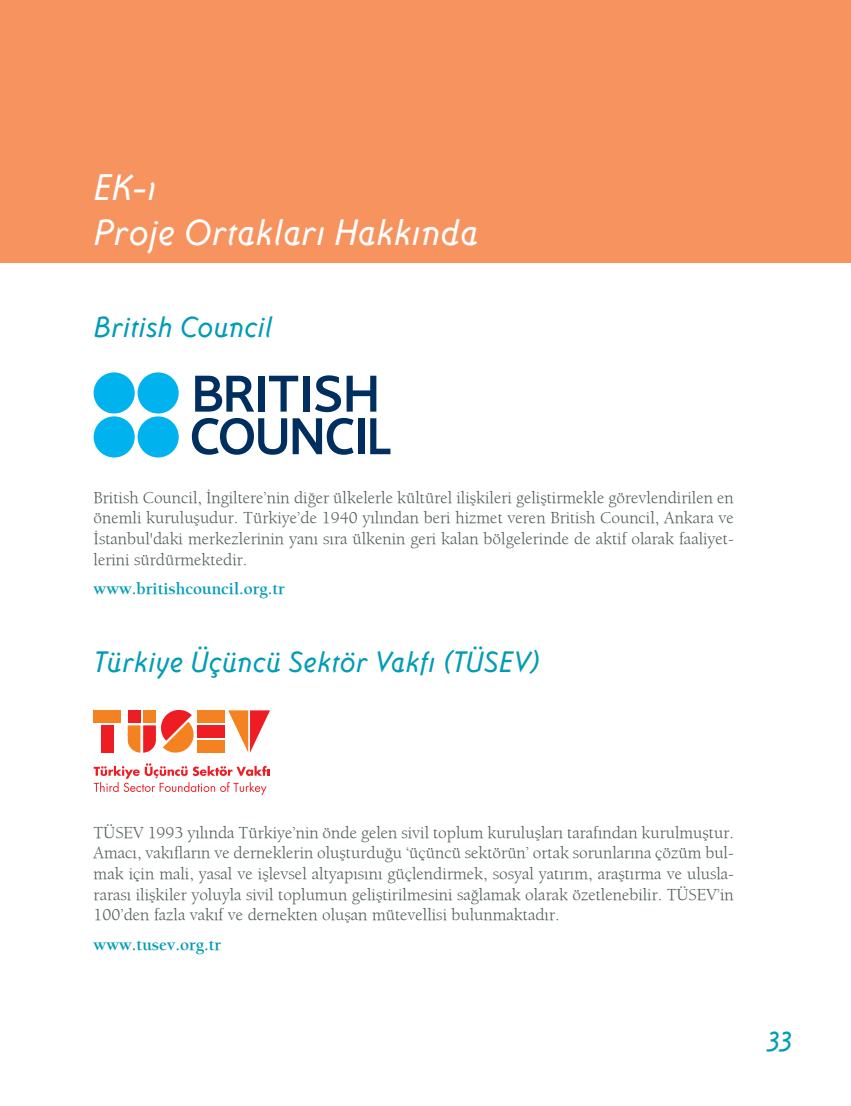
<style>
.page{position:relative;width:851px;height:1106px;background:#fff}
.page>*{position:absolute;margin:0;border:0;box-sizing:border-box;transform-origin:0 0}
.t1{font:italic 500 37.5px/45px "Ottomat";color:#fff}
.t2{font:italic 500 30px "Ottomat";color:#009cb5}
.t3{font:17.25px/20.7px "Berkeley";color:#4f595a;text-align:justify}
.t4{font:italic 700 17.25px "Berkeley";color:#009cb5}
</style>
<div class="page">
<div style="left:0;top:0;width:850px;height:262px;background:#f7935f"></div>
<div style="left:94px;top:710px;width:27px;height:13px;background:#f58220"></div>
<svg style="left:228px;top:710px;width:42px;height:42px"></svg>
<svg style="left:128px;top:709px;width:66px;height:44px"></svg>
<div style="left:197px;top:740px;width:28px;height:12px;background:#f58220"></div>
<div style="left:197px;top:725px;width:28px;height:13px;background:#ee1d23"></div>
<div style="left:197px;top:710px;width:28px;height:13px;background:#f58220"></div>
<div style="left:143px;top:710px;width:13px;height:13px;background:#f58220"></div>
<div style="left:128px;top:710px;width:12px;height:13px;background:#ee1d23"></div>
<div style="left:101px;top:725px;width:13px;height:27px;background:#ee1d23"></div>
<svg style="left:94px;top:763px;width:175px;height:32px"></svg>
<div style="left:258px;top:376px;width:6px;height:35px;background:#002e5e"></div>
<div style="left:303px;top:376px;width:6px;height:35px;background:#002e5e"></div>
<svg style="left:315px;top:375px;width:61px;height:37px"></svg>
<svg style="left:192px;top:418px;width:161px;height:37px"></svg>
<div style="left:358px;top:418px;width:6px;height:36px;background:#002e5e"></div>
<svg style="left:370px;top:418px;width:20px;height:36px"></svg>
<svg style="left:269px;top:376px;width:29px;height:35px"></svg>
<svg style="left:195px;top:376px;width:59px;height:35px"></svg>
<div style="left:94px;top:372px;width:41px;height:41px;background:#00b3ee;border-radius:50%"></div>
<div style="left:138px;top:372px;width:41px;height:41px;background:#00b3ee;border-radius:50%"></div>
<div style="left:94px;top:416px;width:41px;height:41px;background:#00b3ee;border-radius:50%"></div>
<div style="left:138px;top:416px;width:41px;height:41px;background:#00b3ee;border-radius:50%"></div>
<h1 class="t1" style="left:94px;top:165px;width:386px">EK-1<br>Proje Ortakları Hakkında</h1>
<h2 class="t2" style="left:94px;top:309px;width:180px">British Council</h2>
<p class="t3" style="left:94px;top:486px;width:641px">British Council, İngiltere’nin diğer ülkelerle kültürel ilişkileri geliştirmekle görevlendirilen en önemli kuruluşudur. Türkiye’de 1940 yılından beri hizmet veren British Council, Ankara ve İstanbul'daki merkezlerinin yanı sıra ülkenin geri kalan bölgelerinde de aktif olarak faaliyet&shy;lerini sürdürmektedir.</p>
<p class="t4" style="left:94px;top:578px;width:193px">www.britishcouncil.org.tr</p>
<h2 class="t2" style="left:94px;top:644px;width:448px">Türkiye Üçüncü Sektör Vakfı (TÜSEV)</h2>
<p class="t3" style="left:94px;top:821px;width:641px">TÜSEV 1993 yılında Türkiye’nin önde gelen sivil toplum kuruluşları tarafından kurulmuştur.<br>Amacı, vakıfların ve derneklerin oluşturduğu ‘üçüncü sektörün’ ortak sorunlarına çözüm bul&shy;mak için mali, yasal ve işlevsel altyapısını güçlendirmek, sosyal yatırım, araştırma ve ulusla&shy;rarası ilişkiler yoluyla sivil toplumun geliştirilmesini sağlamak olarak özetlenebilir. TÜSEV’in 100’den fazla vakıf ve dernekten oluşan mütevellisi bulunmaktadır.</p>
<p class="t4" style="left:94px;top:934px;width:129px">www.tusev.org.tr</p>
<h2 class="t2" style="left:767px;top:1017px;width:26px">33</h2>
</div>
